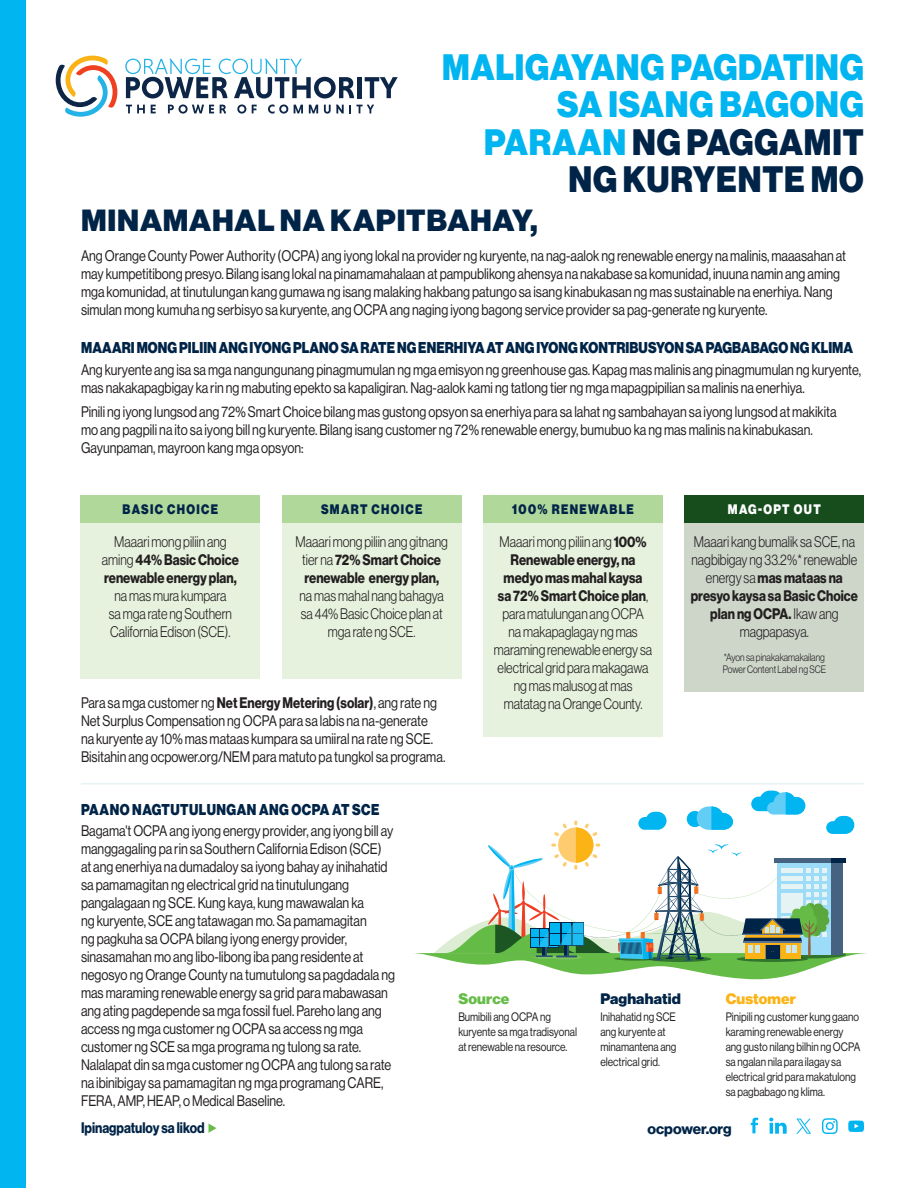
<style>
.page{position:relative;width:918px;height:1188px;background:#fff}
.page>*{position:absolute;margin:0;border:0;box-sizing:border-box;transform-origin:0 0}
.t1{font:36px/37.7px "N Haas Grotesk DS Pro 95 Blk";letter-spacing:.025em;color:#00b5f0;text-align:right;scale:.9 1}
.t2{font:30px "N Haas Grotesk DS Pro 95 Blk";letter-spacing:.025em;color:#002447}
.B1{font:15.3px "N Haas Grotesk DS Pro 95 Blk";letter-spacing:.005em;color:#002447;scale:.85 1}
.B1-2{font:15.3px "N Haas Grotesk DS Pro 95 Blk";letter-spacing:.035em;color:#002447;scale:.85 1}
.B1-3{font:15px/18px "N Haas Grotesk DS Pro 55 Rg";color:#231f20;scale:.85 1}
.B1-4{font:15px/18px "N Haas Grotesk DS Pro 45 Lt";color:#231f20;text-align:center;scale:.85 1}
.B1-5{font:15px "N Haas Grotesk DS Pro 75 Bd";color:#002447;scale:.85 1}
.t3{font:14.85px "N Haas Grotesk DS Pro 75 Bd";color:#002447}
.t4{font:14.85px "N Haas Grotesk DS Pro 95 Blk";letter-spacing:.01em;color:#002447}
.t5{font:14.85px "N Haas Grotesk DS Pro 95 Blk";letter-spacing:.01em;color:#fbb316}
.t6{font:14.85px "N Haas Grotesk DS Pro 95 Blk";letter-spacing:.01em;color:#65bc46}
.B1-6{font:13.5px "N Haas Grotesk DS Pro 95 Blk";letter-spacing:.115em;color:#002447;scale:.85 1}
.B1-7{font:13.5px "N Haas Grotesk DS Pro 95 Blk";letter-spacing:.115em;color:#fff;scale:.85 1}
.B1-8{font:12px/15px "N Haas Grotesk DS Pro 55 Rg";color:#231f20;scale:.85 1}
.B1-9{font:10.5px/12px "N Haas Grotesk DS Pro 45 Lt";color:#231f20;scale:.85 1}
.s1{color:#002447}
.s2{font-family:"N Haas Grotesk DS Pro 75 Bd"}
</style>
<div class="page">
<div style="left:0;top:0;width:25px;height:1188px;background:#00b5f0"></div>
<svg style="left:56px;top:56px;width:61px;height:61px"></svg>
<svg style="left:125px;top:59px;width:273px;height:55px"></svg>
<hr style="left:81px;top:783px;width:783px;height:1px;background:#cbe6ea">
<div style="left:282px;top:522px;width:179px;height:157px;background:#e6f2de"></div>
<div style="left:81px;top:522px;width:179px;height:157px;background:#e6f2de"></div>
<div style="left:483px;top:522px;width:180px;height:215px;background:#e6f2de"></div>
<div style="left:685px;top:522px;width:179px;height:170px;background:#ced6ca"></div>
<div style="left:282px;top:495px;width:179px;height:27px;background:#b1d89b"></div>
<div style="left:81px;top:495px;width:179px;height:27px;background:#b1d89b"></div>
<div style="left:483px;top:495px;width:180px;height:27px;background:#b1d89b"></div>
<div style="left:685px;top:495px;width:179px;height:27px;background:#174d1c"></div>
<svg style="left:413px;top:791px;width:454px;height:188px"></svg>
<svg style="left:208px;top:1124px;width:9px;height:9px"></svg>
<svg style="left:796px;top:1119px;width:15px;height:15px"></svg>
<svg style="left:751px;top:1118px;width:7px;height:15px"></svg>
<svg style="left:848px;top:1121px;width:16px;height:11px"></svg>
<svg style="left:822px;top:1118px;width:16px;height:16px"></svg>
<svg style="left:769px;top:1118px;width:18px;height:16px"></svg>
<p class="t1" style="left:442px;top:49px;width:470px">MALIGAYANG PAGDATING<br>SA ISANG BAGONG<br>PARAAN <span class="s1">NG PAGGAMIT<br>NG KURYENTE MO</span></p>
<p class="t2" style="left:81px;top:203px;width:458px">MINAMAHAL NA KAPITBAHAY,</p>
<p class="B1-3" style="left:81px;top:246px;width:902px">Ang Orange County Power Authority (OCPA) ang iyong lokal na provider ng kuryente, na nag-aalok ng renewable energy na malinis, maaasahan at may kumpetitibong presyo. Bilang isang lokal na pinamamahalaan at pampublikong ahensya na nakabase sa komunidad, inuuna namin ang aming mga komunidad, at tinutulungan kang gumawa ng isang malaking hakbang patungo sa isang kinabukasan ng mas sustainable na enerhiya. Nang simulan mong kumuha ng serbisyo sa kuryente, ang OCPA ang naging iyong bagong service provider sa pag-generate ng kuryente.</p>
<p class="B1" style="left:81px;top:339px;width:910px">MAAARI MONG PILIIN ANG IYONG PLANO SA RATE NG ENERHIYA AT ANG IYONG KONTRIBUSYON SA PAGBABAGO NG KLIMA</p>
<p class="B1-3" style="left:81px;top:360px;width:919px">Ang kuryente ang isa sa mga nangungunang pinagmumulan ng mga emisyon ng greenhouse gas. Kapag mas malinis ang pinagmumulan ng kuryente, mas nakakapagbigay ka rin ng mabuting epekto sa kapaligiran. Nag-aalok kami ng tatlong tier ng mga mapagpipilian sa malinis na enerhiya.</p>
<p class="B1-3" style="left:81px;top:403px;width:891px">Pinili ng iyong lungsod ang 72% Smart Choice bilang mas gustong opsyon sa enerhiya para sa lahat ng sambahayan sa iyong lungsod at makikita mo ang pagpili na ito sa iyong bill ng kuryente. Bilang isang customer ng 72% renewable energy, bumubuo ka ng mas malinis na kinabukasan.<br>Gayunpaman, mayroon kang mga opsyon:</p>
<p class="B1-6" style="left:123px;top:501px;width:114px">BASIC CHOICE</p>
<p class="B1-6" style="left:321px;top:501px;width:121px">SMART CHOICE</p>
<p class="B1-6" style="left:512px;top:501px;width:145px">100% RENEWABLE</p>
<p class="B1-7" style="left:728px;top:501px;width:111px">MAG-OPT OUT</p>
<p class="B1-4" style="left:102px;top:533px;width:163px">Maaari mong piliin ang aming <span class="s2">44% Basic Choice renewable energy plan, </span>na mas mura kumpara<br>sa mga rate ng Southern<br>California Edison (SCE).</p>
<p class="B1-4" style="left:494px;top:533px;width:188px">Maaari mong piliin ang <span class="s2">100%<br>Renewable energy, na medyo mas mahal kaysa<br>sa 72% Smart Choice plan</span>, para matulungan ang OCPA<br>na makapaglagay ng mas maraming renewable energy sa electrical grid para makagawa ng mas malusog at mas matatag na Orange County.</p>
<p class="B1-4" style="left:691px;top:533px;width:198px">Maaari kang bumalik sa SCE, na nagbibigay ng 33.2%* renewable energy sa <span class="s2">mas mataas na presyo kaysa sa Basic Choice plan ng OCPA.</span> Ikaw ang magpapasya.</p>
<p class="B1-4" style="left:296px;top:533px;width:181px">Maaari mong piliin ang gitnang tier na <span class="s2">72% Smart Choice renewable energy plan,<br></span>na mas mahal nang bahagya sa 44% Basic Choice plan at mga rate ng SCE.</p>
<p class="B1-9" style="left:723px;top:652px;width:123px">*Ayon sa pinakakamakailang<br>Power Content Label ng SCE</p>
<p class="B1-3" style="left:81px;top:694px;width:430px">Para sa mga customer ng <span class="s2">Net Energy Metering (solar)</span>, ang rate ng Net Surplus Compensation ng OCPA para sa labis na na-generate<br>na kuryente ay 10% mas mataas kumpara sa umiiral na rate ng SCE.<br>Bisitahin ang ocpower.org/NEM para matuto pa tungkol sa programa.</p>
<p class="B1-2" style="left:81px;top:800px;width:353px">PAANO NAGTUTULUNGAN ANG OCPA AT SCE</p>
<p class="B1-3" style="left:81px;top:822px;width:371px">Bagama't OCPA ang iyong energy provider, ang iyong bill ay manggagaling pa rin sa Southern California Edison (SCE) at ang enerhiya na dumadaloy sa iyong bahay ay inihahatid sa pamamagitan ng electrical grid na tinutulungang pangalagaan ng SCE. Kung kaya, kung mawawalan ka<br>ng kuryente, SCE ang tatawagan mo. Sa pamamagitan<br>ng pagkuha sa OCPA bilang iyong energy provider, sinasamahan mo ang libo-libong iba pang residente at negosyo ng Orange County na tumutulong sa pagdadala ng mas maraming renewable energy sa grid para mabawasan ang ating pagdepende sa mga fossil fuel. Pareho lang ang access ng mga customer ng OCPA sa access ng mga customer ng SCE sa mga programa ng tulong sa rate.<br>Nalalapat din sa mga customer ng OCPA ang tulong sa rate na ibinibigay sa pamamagitan ng mga programang CARE, FERA, AMP, HEAP, o Medical Baseline.</p>
<p class="B1-5" style="left:81px;top:1119px;width:147px">Ipinagpatuloy sa likod</p>
<p class="t6" style="left:458px;top:990px;width:53px">Source</p>
<p class="B1-8" style="left:458px;top:1009px;width:141px">Bumibili ang OCPA ng kuryente sa mga tradisyonal at renewable na resource.</p>
<p class="t4" style="left:600px;top:990px;width:82px">Paghahatid</p>
<p class="B1-8" style="left:600px;top:1009px;width:91px">Inihahatid ng SCE ang kuryente at minamantena ang electrical grid.</p>
<p class="t5" style="left:726px;top:990px;width:72px">Customer</p>
<p class="B1-8" style="left:726px;top:1009px;width:160px">Pinipili ng customer kung gaano karaming renewable energy ang gusto nilang bilhin ng OCPA sa ngalan nila para ilagay sa electrical grid para makatulong sa pagbabago ng klima.</p>
<p class="t3" style="left:648px;top:1120px;width:86px">ocpower.org</p>
</div>
